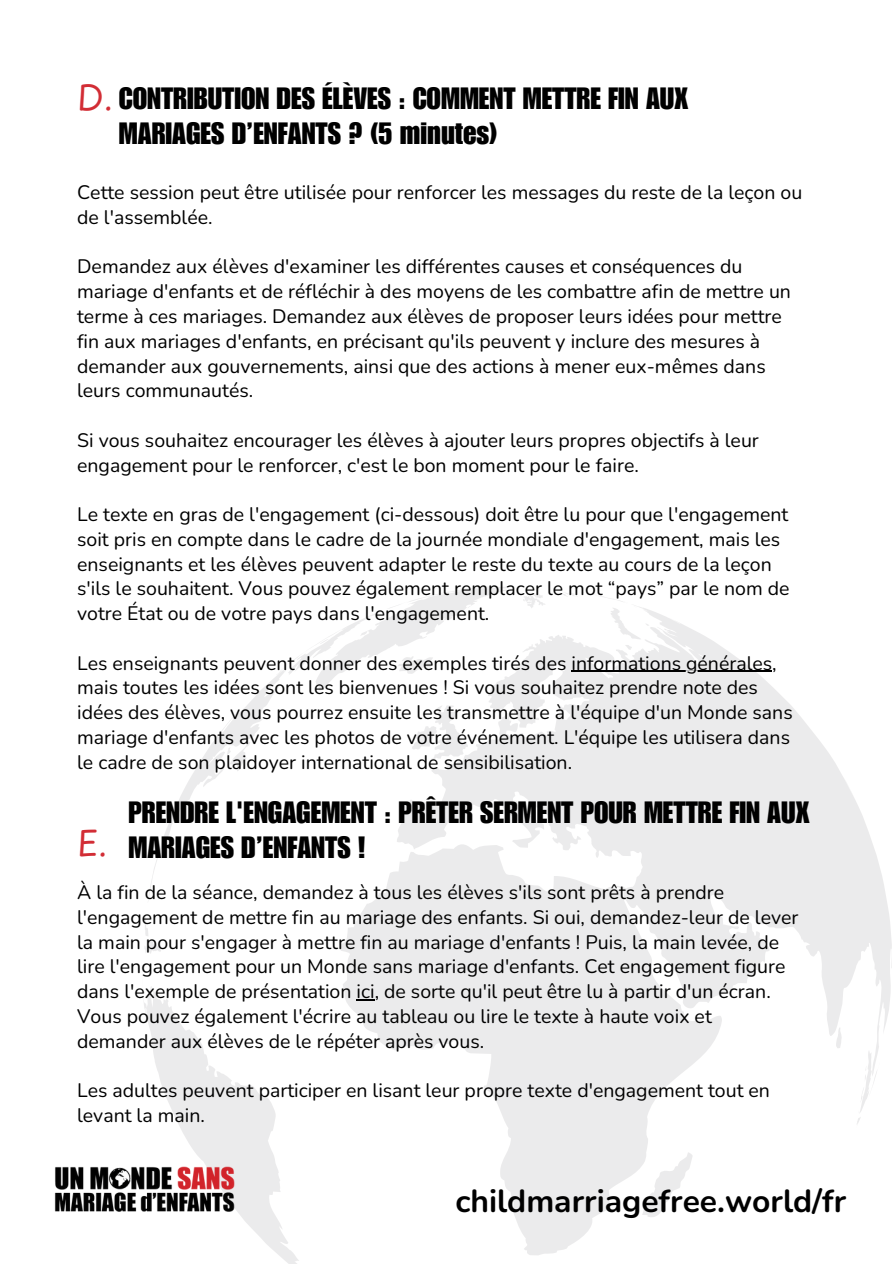
<style>
.page{position:relative;width:894px;height:1264px;background:#fff}
.page>*{position:absolute;margin:0;border:0;box-sizing:border-box;transform-origin:0 0}
.t1{font:33.9px "Playpen Sans";color:#d22d35}
.t2{font:700 31.8px "Nunito";color:#000}
.t3{font:30px/34.8px "Impact LT Std";color:#000}
.t4{font:19.5px/24.8px "Nunito";color:#000}
</style>
<div class="page">
<svg style="left:523px;top:594px;width:21px;height:10px"></svg>
<svg style="left:144px;top:986px;width:155px;height:277px"></svg>
<svg style="left:340px;top:903px;width:353px;height:352px"></svg>
<svg style="left:560px;top:593px;width:63px;height:9px"></svg>
<svg style="left:857px;top:1076px;width:19px;height:48px"></svg>
<svg style="left:397px;top:604px;width:494px;height:472px;fill:#ebebec"></svg>
<svg style="left:144px;top:916px;width:17px;height:37px"></svg>
<svg style="left:149px;top:586px;width:365px;height:317px"></svg>
<hr style="left:571px;top:670px;width:201px;height:2px;background:#000">
<svg style="left:356px;top:999px;width:18px;height:1px"></svg>
<img style="left:54px;top:1156px;width:192px;height:64px">
<h4 class="t1" style="left:77px;top:70px;width:37px">D.</h4>
<h1 class="t3" style="left:119px;top:85px;width:570px">CONTRIBUTION DES ÉLÈVES : COMMENT METTRE FIN AUX<br>MARIAGES D’ENFANTS ? (5 minutes)</h1>
<p class="t4" style="left:77px;top:180px;width:726px">Cette session peut être utilisée pour renforcer les messages du reste de la leçon ou de l'assemblée.</p>
<p class="t4" style="left:77px;top:255px;width:715px">Demandez aux élèves d'examiner les différentes causes et conséquences du mariage d'enfants et de réfléchir à des moyens de les combattre afin de mettre un terme à ces mariages. Demandez aux élèves de proposer leurs idées pour mettre fin aux mariages d'enfants, en précisant qu'ils peuvent y inclure des mesures à demander aux gouvernements, ainsi que des actions à mener eux-mêmes dans leurs communautés.</p>
<p class="t4" style="left:77px;top:428px;width:683px">Si vous souhaitez encourager les élèves à ajouter leurs propres objectifs à leur engagement pour le renforcer, c'est le bon moment pour le faire.</p>
<p class="t4" style="left:77px;top:502px;width:713px">Le texte en gras de l'engagement (ci-dessous) doit être lu pour que l'engagement soit pris en compte dans le cadre de la journée mondiale d'engagement, mais les enseignants et les élèves peuvent adapter le reste du texte au cours de la leçon s'ils le souhaitent. Vous pouvez également remplacer le mot “pays” par le nom de votre État ou de votre pays dans l'engagement.</p>
<p class="t4" style="left:77px;top:651px;width:701px">Les enseignants peuvent donner des exemples tirés des informations générales,</p>
<p class="t4" style="left:77px;top:675px;width:717px">mais toutes les idées sont les bienvenues ! Si vous souhaitez prendre note des idées des élèves, vous pourrez ensuite les transmettre à l'équipe d'un Monde sans mariage d'enfants avec les photos de votre événement. L'équipe les utilisera dans le cadre de son plaidoyer international de sensibilisation.</p>
<h2 class="t3" style="left:128px;top:799px;width:682px">PRENDRE L'ENGAGEMENT : PRÊTER SERMENT POUR METTRE FIN AUX</h2>
<h3 class="t1" style="left:77px;top:815px;width:32px">E.</h3>
<h2 class="t3" style="left:128px;top:834px;width:239px">MARIAGES D’ENFANTS !</h2>
<h1 class="t4" style="left:77px;top:880px;width:722px">À la fin de la séance, demandez à tous les élèves s'ils sont prêts à prendre l'engagement de mettre fin au mariage des enfants. Si oui, demandez-leur de lever la main pour s'engager à mettre fin au mariage d'enfants ! Puis, la main levée, de lire l'engagement pour un Monde sans mariage d'enfants. Cet engagement figure dans l'exemple de présentation ici, de sorte qu'il peut être lu à partir d'un écran.<br>Vous pouvez également l'écrire au tableau ou lire le texte à haute voix et demander aux élèves de le répéter après vous.</h1>
<p class="t4" style="left:77px;top:1078px;width:694px">Les adultes peuvent participer en lisant leur propre texte d'engagement tout en levant la main.</p>
<p class="t2" style="left:455px;top:1179px;width:392px">childmarriagefree.world/fr</p>
</div>
